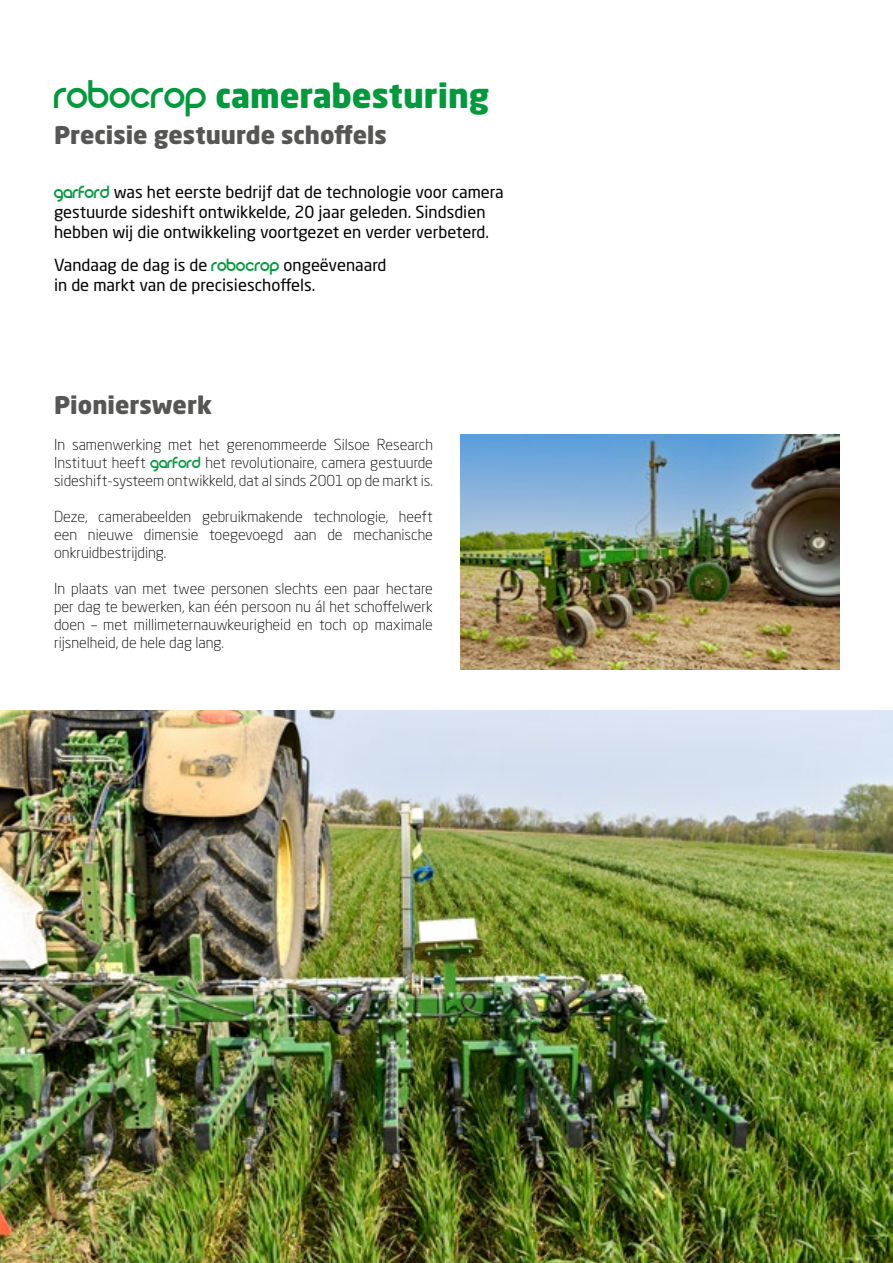
<style>
.page{position:relative;width:893px;height:1263px;background:#fff}
.page>*{position:absolute;margin:0;border:0;box-sizing:border-box;transform-origin:0 0}
.t1{font:900 33px "Neo Sans W1 G";color:#009a3c}
.t2{font:900 24px "Neo Sans W1 G";color:#565655}
.t3{font:16.5px/19.8px "Neo Sans W1 G";color:#000}
.t4{font:300 15px/18px "Neo Sans W1 G";color:#000;text-align:justify}
.s1{font-family:"REZ";font-weight:400;font-size:44.55px}
.s2{font-family:"REZ";font-size:19.8px;color:#009a3c}
.s3{font-family:"REZ";font-weight:400;font-size:18px;color:#009a3c}
</style>
<div class="page">
<img style="left:460px;top:434px;width:379px;height:236px">
<img style="left:0;top:711px;width:893px;height:552px">
<h1 class="t1" style="left:54px;top:82px;width:437px"><span class="s1">robocrop</span> camerabesturing</h1>
<h2 class="t2" style="left:54px;top:125px;width:334px">Precisie gestuurde schoffels</h2>
<p class="t3" style="left:54px;top:183px;width:451px"><span class="s2">garford</span> was het eerste bedrĳf dat de technologie voor camera gestuurde sideshift ontwikkelde, 20 jaar geleden. Sindsdien hebben wĳ die ontwikkeling voortgezet en verder verbeterd.</p>
<p class="t3" style="left:54px;top:256px;width:334px">Vandaag de dag is de <span class="s2">robocrop</span> ongeëvenaard in de markt van de precisieschoffels.</p>
<h2 class="t2" style="left:54px;top:395px;width:160px">Pionierswerk</h2>
<p class="t4" style="left:54px;top:437px;width:380px">In samenwerking met het gerenommeerde Silsoe Research Instituut heeft <span class="s3">Garford</span> het revolutionaire, camera gestuurde sideshift-systeem ontwikkeld, dat al sinds 2001 op de markt is.</p>
<p class="t4" style="left:54px;top:509px;width:380px">Deze, camerabeelden gebruikmakende technologie, heeft een nieuwe dimensie toegevoegd aan de mechanische onkruidbestrĳding.</p>
<p class="t4" style="left:54px;top:581px;width:380px">In plaats van met twee personen slechts een paar hectare per dag te bewerken, kan één persoon nu ál het schoffelwerk doen – met millimeternauwkeurigheid en toch op maximale rĳsnelheid, de hele dag lang.</p>
</div>
